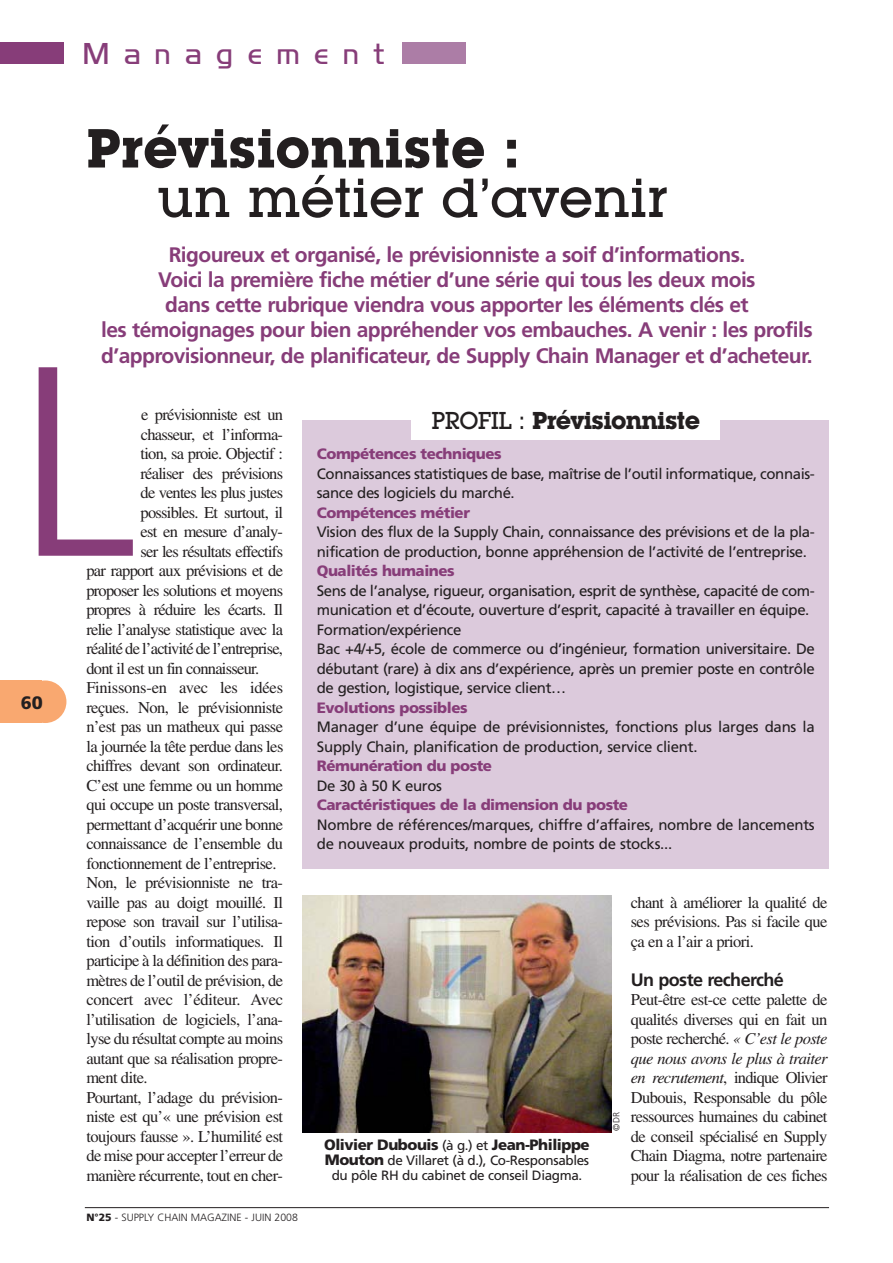
<style>
.page{position:relative;width:893px;height:1263px;background:#fff}
.page>*{position:absolute;margin:0;border:0;box-sizing:border-box;transform-origin:0 0}
.t1{font:300 270px "Frutiger";color:#873d79}
.t2{font:500 54px "Lubalin Graph IT Cby BT";color:#231f20}
.t3{font:700 54px "Lubalin Graph IT Cby BT";color:#231f20}
.t4{font:27px "Hancock Park Light Laser";letter-spacing:.57em;color:#873d79}
.t5{font:700 24px "Lubalin Graph IT Cby BT";letter-spacing:-.03em;color:#231f20}
.t6{font:700 21px/25.2px "Frutiger";letter-spacing:-.03em;color:#873d79;text-align:center}
.t7{font:700 18px "Frutiger";letter-spacing:-.035em;color:#231f20}
.t8{font:900 18px "Frutiger";color:#231f20}
.t9{font:16.5px/19.5px "Times";letter-spacing:-.035em;color:#231f20;text-align:justify}
.t10{font:16.5px "Times";letter-spacing:-.015em;color:#231f20}
.t11{font:15px/19.5px "Frutiger";letter-spacing:-.03em;color:#231f20}
.t12{font:900 15px "Frutiger";letter-spacing:-.03em;color:#873d79}
.t13{font:900 15px "Frutiger";letter-spacing:-.03em;color:#231f20}
.t14{font:13.5px/15px "Frutiger";letter-spacing:-.03em;color:#231f20;text-align:center}
.t15{font:300 10.5px "Frutiger";color:#231f20}
.t16{font:300 9px "Frutiger";color:#231f20}
.s1{font-weight:500}
.s2{font-style:italic}
.s3{font-weight:400;font-size:13.5px}
.s4{font-weight:900;font-size:15px}
.s5{font-weight:900}
</style>
<div class="page">
<div style="left:303px;top:420px;width:526px;height:449px;background:#dccadc"></div>
<div style="left:411px;top:401px;width:309px;height:39px;background:#fff"></div>
<div style="left:24px;top:680px;width:42px;height:43px;background:#f9a870;border-radius:50%"></div>
<div style="left:0;top:680px;width:42px;height:43px;background:#f9a870"></div>
<hr style="left:85px;top:1207px;width:744px;height:1px;background:#231f20">
<div style="left:402px;top:43px;width:64px;height:21px;background:#ac7da6"></div>
<div style="left:0;top:43px;width:64px;height:21px;background:#873d79"></div>
<img style="left:303px;top:896px;width:308px;height:236px">
<h3 class="t4" style="left:85px;top:44px;width:302px">Management</h3>
<h2 class="t3" style="left:86px;top:129px;width:435px">Prévisionniste :</h2>
<h2 class="t2" style="left:157px;top:179px;width:512px">un métier d’avenir</h2>
<p class="t6" style="left:101px;top:244px;width:713px">Rigoureux et organisé, le prévisionniste a soif d’informations.<br>Voici la première fiche métier d’une série qui tous les deux mois<br>dans cette rubrique viendra vous apporter les éléments clés et<br>les témoignages pour bien appréhender vos embauches. A venir : les profils d’approvisionneur, de planificateur, de Supply Chain Manager et d’acheteur.</p>
<h1 class="t1" style="left:17px;top:354px;width:121px">L</h1>
<p class="t9" style="left:141px;top:407px;width:143px">e prévisionniste est un</p>
<p class="t9" style="left:141px;top:426px;width:144px">chasseur, et l’informa-</p>
<p class="t9" style="left:141px;top:446px;width:144px">tion, sa proie. Objectif :</p>
<p class="t9" style="left:141px;top:465px;width:144px">réaliser des prévisions</p>
<p class="t9" style="left:141px;top:485px;width:144px">de ventes les plus justes</p>
<p class="t9" style="left:141px;top:504px;width:144px">possibles. Et surtout, il</p>
<p class="t9" style="left:141px;top:524px;width:144px">est en mesure d’analy-</p>
<p class="t9" style="left:141px;top:543px;width:144px">ser les résultats effectifs</p>
<p class="t9" style="left:86px;top:563px;width:198px">par rapport aux prévisions et de</p>
<p class="t9" style="left:86px;top:582px;width:198px">proposer les solutions et moyens</p>
<p class="t9" style="left:86px;top:602px;width:198px">propres à réduire les écarts. Il</p>
<p class="t9" style="left:86px;top:621px;width:198px">relie l’analyse statistique avec la</p>
<p class="t9" style="left:86px;top:641px;width:198px">réalité de l’activité de l’entreprise,</p>
<p class="t9" style="left:86px;top:660px;width:174px">dont il est un fin connaisseur.</p>
<p class="t10" style="left:86px;top:682px;width:198px">Finissons-en avec les idées</p>
<p class="t9" style="left:86px;top:699px;width:198px">reçues. Non, le prévisionniste</p>
<p class="t9" style="left:86px;top:719px;width:198px">n’est pas un matheux qui passe</p>
<p class="t9" style="left:86px;top:738px;width:199px">la journée la tête perdue dans les</p>
<p class="t9" style="left:86px;top:758px;width:198px">chiffres devant son ordinateur.</p>
<p class="t9" style="left:86px;top:777px;width:198px">C’est une femme ou un homme</p>
<p class="t9" style="left:86px;top:797px;width:198px">qui occupe un poste transversal,</p>
<p class="t9" style="left:86px;top:816px;width:198px">permettant d’acquérir une bonne</p>
<p class="t9" style="left:86px;top:836px;width:198px">connaissance de l’ensemble du</p>
<p class="t9" style="left:86px;top:855px;width:192px">fonctionnement de l’entreprise.</p>
<p class="t9" style="left:86px;top:875px;width:198px">Non, le prévisionniste ne tra-</p>
<p class="t9" style="left:86px;top:894px;width:198px">vaille pas au doigt mouillé. Il</p>
<p class="t9" style="left:86px;top:914px;width:198px">repose son travail sur l’utilisa-</p>
<p class="t9" style="left:86px;top:933px;width:198px">tion d’outils informatiques. Il</p>
<p class="t9" style="left:86px;top:953px;width:198px">participe à la définition des para-</p>
<p class="t9" style="left:86px;top:972px;width:198px">mètres de l’outil de prévision, de</p>
<p class="t10" style="left:86px;top:994px;width:198px">concert avec l’éditeur. Avec</p>
<p class="t9" style="left:86px;top:1011px;width:198px">l’utilisation de logiciels, l’ana-</p>
<p class="t9" style="left:86px;top:1031px;width:198px">lyse du résultat compte au moins</p>
<p class="t9" style="left:86px;top:1050px;width:198px">autant que sa réalisation propre-</p>
<p class="t9" style="left:86px;top:1070px;width:63px">ment dite.</p>
<p class="t9" style="left:86px;top:1089px;width:198px">Pourtant, l’adage du prévision-</p>
<p class="t9" style="left:86px;top:1109px;width:198px">niste est qu’« une prévision est</p>
<p class="t9" style="left:86px;top:1128px;width:198px">toujours fausse ». L’humilité est</p>
<p class="t9" style="left:86px;top:1148px;width:198px">de mise pour accepter l’erreur de</p>
<p class="t9" style="left:86px;top:1167px;width:198px">manière récurrente, tout en cher-</p>
<h3 class="t5" style="left:431px;top:412px;width:270px"><span class="s1">PROFIL :</span> Prévisionniste</h3>
<p class="t12" style="left:317px;top:448px;width:186px">Compétences techniques</p>
<p class="t11" style="left:317px;top:465px;width:499px">Connaissances statistiques de base, maîtrise de l’outil informatique, connais&shy;sance des logiciels du marché.</p>
<p class="t12" style="left:317px;top:506px;width:155px">Compétences métier</p>
<p class="t11" style="left:317px;top:523px;width:499px">Vision des flux de la Supply Chain, connaissance des prévisions et de la pla&shy;nification de production, bonne appréhension de l’activité de l’entreprise.</p>
<p class="t12" style="left:317px;top:565px;width:139px">Qualités humaines</p>
<p class="t11" style="left:317px;top:582px;width:499px">Sens de l’analyse, rigueur, organisation, esprit de synthèse, capacité de com&shy;munication et d’écoute, ouverture d’esprit, capacité à travailler en équipe.<br>Formation/expérience<br>Bac +4/+5, école de commerce ou d’ingénieur, formation universitaire. De débutant (rare) à dix ans d’expérience, après un premier poste en contrôle de gestion, logistique, service client…</p>
<p class="t12" style="left:317px;top:701px;width:152px">Evolutions possibles</p>
<p class="t11" style="left:317px;top:718px;width:499px">Manager d’une équipe de prévisionnistes, fonctions plus larges dans la<br>Supply Chain, planification de production, service client.</p>
<p class="t12" style="left:317px;top:760px;width:177px">Rémunération du poste</p>
<p class="t11" style="left:317px;top:777px;width:127px">De 30 à 50 K euros</p>
<p class="t12" style="left:317px;top:799px;width:313px">Caractéristiques de la dimension du poste</p>
<p class="t11" style="left:317px;top:816px;width:499px">Nombre de références/marques, chiffre d’affaires, nombre de lancements de nouveaux produits, nombre de points de stocks...</p>
<p class="t8" style="left:21px;top:695px;width:24px">60</p>
<p class="t9" style="left:631px;top:894px;width:198px">chant à améliorer la qualité de ses prévisions. Pas si facile que ça en a l’air a priori.</p>
<p class="t7" style="left:631px;top:972px;width:155px">Un poste recherché</p>
<p class="t9" style="left:631px;top:992px;width:198px">Peut-être est-ce cette palette de qualités diverses qui en fait un poste recherché. <span class="s2">« C’est le poste que nous avons le plus à traiter en recrutement</span>, indique Olivier Dubouis, Responsable du pôle ressources humaines du cabinet de conseil spécialisé en Supply Chain Diagma, notre partenaire pour la réalisation de ces fiches</p>
<p class="t16" style="left:613px;top:1131px;width:20px;rotate:-90deg">©DR</p>
<p class="t13" style="left:324px;top:1139px;width:267px">Olivier Dubouis <span class="s3">(à g.) et</span> Jean-Philippe</p>
<p class="t14" style="left:325px;top:1154px;width:266px"><span class="s4">Mouton</span> de Villaret (à d.), Co-Responsables du pôle RH du cabinet de conseil Diagma.</p>
<p class="t15" style="left:86px;top:1213px;width:213px"><span class="s5">N°25</span> - SUPPLY CHAIN MAGAZINE - JUIN 2008</p>
</div>
